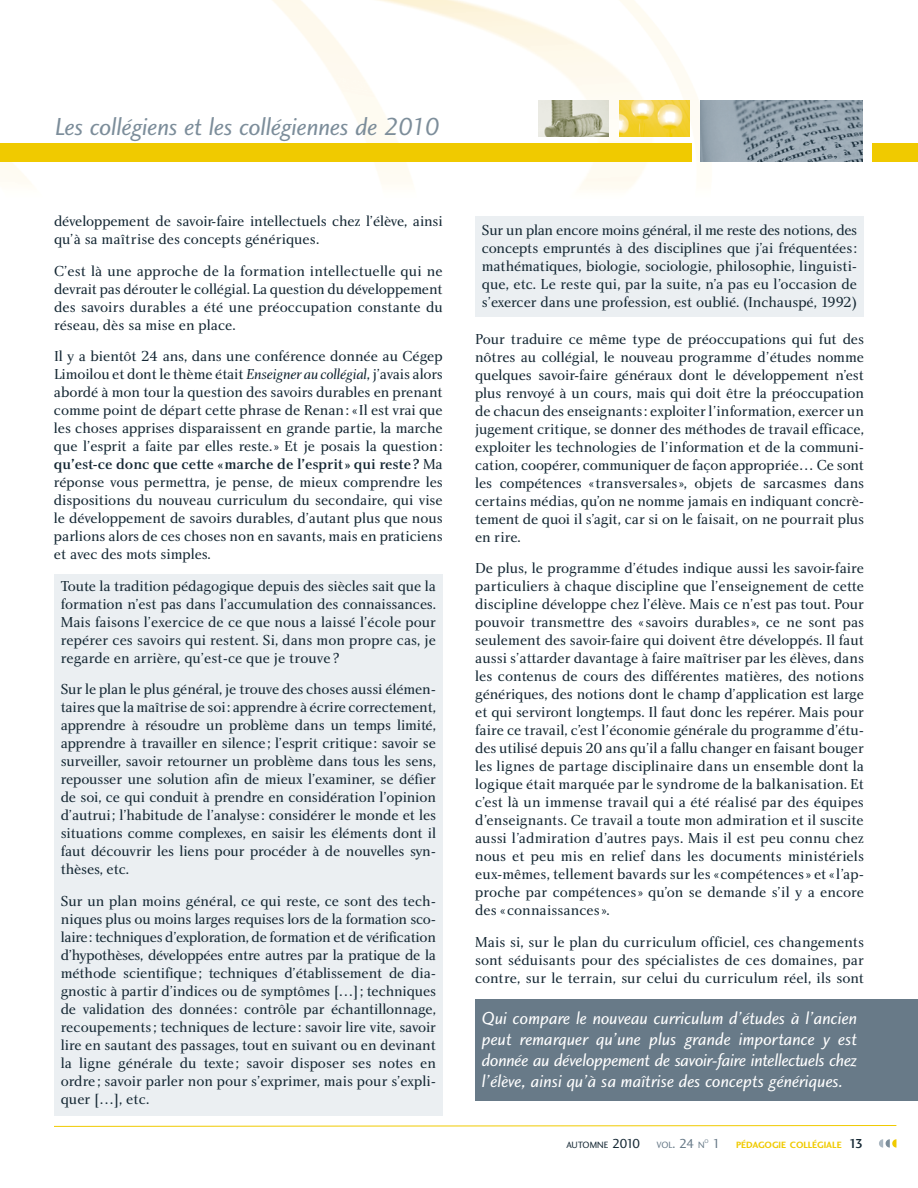
<style>
.page{position:relative;width:918px;height:1188px;background:#fff}
.page>*{position:absolute;margin:0;border:0;box-sizing:border-box;transform-origin:0 0}
.t1{font:25.5px "Charlotte Sans Book Italic Plain";letter-spacing:-.01em;color:#7c8d9a}
.t2{font:18px/21px "Charlotte Sans Book Italic Plain";color:#fff;text-align:justify}
.t3{font:15px/18px "Charlotte Book Plain";letter-spacing:-.005em;color:#142733;text-align:justify}
.t4{font:15px "Charlotte Medium Plain";letter-spacing:-.005em;color:#142733}
.t5{font:9.45px "Charlotte Sans Bold Plain";color:#f0ca00}
.t6{font:9.45px "Charlotte Sans Book Plain";color:#142733}
.t7{font:5.55px "Charlotte Sans Book Plain";color:#687a88}
.s1{font-family:"Charlotte Book Italic Plain"}
.s2{font-family:"Charlotte Book Plain"}
.s3{font-size:13.5px}
.s4{color:#687a88}
.s5{font-size:13.5px;color:#687a88}
.s6{font-family:"Charlotte Sans Book Plain";font-size:13.5px;color:#687a88}
.s7{font-family:"Charlotte Sans Medium Plain";font-size:13.5px;color:#142733}
</style>
<div class="page">
<img style="left:0;top:0;width:918px;height:190px">
<div style="left:475px;top:216px;width:389px;height:101px;background:#ebeff2"></div>
<div style="left:54px;top:574px;width:389px;height:541px;background:#ebeff2"></div>
<img style="left:701px;top:101px;width:162px;height:61px">
<img style="left:619px;top:101px;width:70px;height:36px">
<img style="left:538px;top:101px;width:71px;height:36px">
<div style="left:475px;top:999px;width:443px;height:102px;background:#687a88"></div>
<svg style="left:879px;top:1139px;width:17px;height:9px"></svg>
<svg style="left:54px;top:1125px;width:843px;height:2px;background:#f7e37f"></svg>
<div style="left:872px;top:144px;width:46px;height:18px;background:#f0ca00"></div>
<div style="left:0;top:144px;width:691px;height:18px;background:#f0ca00"></div>
<h1 class="t1" style="left:55px;top:116px;width:387px">Les collégiens et les collégiennes de 2010</h1>
<p class="t3" style="left:54px;top:213px;width:390px">développement de savoir-faire intellectuels chez l’élève, ainsi qu’à sa maîtrise des concepts génériques.</p>
<p class="t3" style="left:54px;top:263px;width:390px">C’est là une approche de la formation intellectuelle qui ne devrait pas dérouter le collégial. La question du développement des savoirs durables a été une préoccupation constante du réseau, dès sa mise en place.</p>
<p class="t3" style="left:54px;top:348px;width:390px">Il y a bientôt 24 ans, dans une conférence donnée au Cégep Limoilou et dont le thème était <span class="s1">Enseigner au collégial</span>, j’avais alors abordé à mon tour la question des savoirs durables en prenant comme point de départ cette phrase de Renan : « Il est vrai que les choses apprises disparaissent en grande partie, la marche que l’esprit a faite par elles reste. » Et je posais la question :</p>
<p class="t4" style="left:54px;top:458px;width:390px">qu’est-ce donc que cette « marche de l’esprit » qui reste ? <span class="s2">Ma</span></p>
<p class="t3" style="left:54px;top:474px;width:390px">réponse vous permettra, je pense, de mieux comprendre les dispositions du nouveau curriculum du secondaire, qui vise le développement de savoirs durables, d’autant plus que nous parlions alors de ces choses non en savants, mais en praticiens et avec des mots simples.</p>
<p class="t3" style="left:61px;top:578px;width:377px">Toute la tradition pédagogique depuis des siècles sait que la formation n’est pas dans l’accumulation des connaissances.<br>Mais faisons l’exercice de ce que nous a laissé l’école pour repérer ces savoirs qui restent. Si, dans mon propre cas, je regarde en arrière, qu’est-ce que je trouve ?</p>
<p class="t3" style="left:61px;top:681px;width:377px">Sur le plan le plus général, je trouve des choses aussi élémen&shy;taires que la maîtrise de soi : apprendre à écrire correctement, apprendre à résoudre un problème dans un temps limité, apprendre à travailler en silence ; l’esprit critique : savoir se surveiller, savoir retourner un problème dans tous les sens, repousser une solution afin de mieux l’examiner, se défier de soi, ce qui conduit à prendre en considération l’opinion d’autrui ; l’habitude de l’analyse : considérer le monde et les situations comme complexes, en saisir les éléments dont il faut découvrir les liens pour procéder à de nouvelles syn&shy;thèses, etc.</p>
<p class="t3" style="left:61px;top:893px;width:377px">Sur un plan moins général, ce qui reste, ce sont des tech&shy;niques plus ou moins larges requises lors de la formation sco&shy;laire : techniques d’exploration, de formation et de vérification d’hypothèses, développées entre autres par la pratique de la méthode scientifique ; techniques d’établissement de dia&shy;gnostic à partir d’indices ou de symptômes […] ; techniques de validation des données : contrôle par échantillonnage, recoupements ; techniques de lecture : savoir lire vite, savoir lire en sautant des passages, tout en suivant ou en devinant la ligne générale du texte ; savoir disposer ses notes en ordre ; savoir parler non pour s’exprimer, mais pour s’expli&shy;quer […], etc.</p>
<p class="t3" style="left:482px;top:222px;width:377px">Sur un plan encore moins général, il me reste des notions, des concepts empruntés à des disciplines que j’ai fréquentées : mathématiques, biologie, sociologie, philosophie, linguisti&shy;que, etc. Le reste qui, par la suite, n’a pas eu l’occasion de s’exercer dans une profession, est oublié. (Inchauspé, 1992)</p>
<p class="t3" style="left:475px;top:331px;width:390px">Pour traduire ce même type de préoccupations qui fut des nôtres au collégial, le nouveau programme d’études nomme quelques savoir-faire généraux dont le développement n’est plus renvoyé à un cours, mais qui doit être la préoccupation de chacun des enseignants : exploiter l’information, exercer un jugement critique, se donner des méthodes de travail efficace, exploiter les technologies de l’information et de la communi&shy;cation, coopérer, communiquer de façon appropriée… Ce sont les compétences « transversales », objets de sarcasmes dans certains médias, qu’on ne nomme jamais en indiquant concrè&shy;tement de quoi il s’agit, car si on le faisait, on ne pourrait plus en rire.</p>
<p class="t3" style="left:475px;top:561px;width:390px">De plus, le programme d’études indique aussi les savoir-faire particuliers à chaque discipline que l’enseignement de cette discipline développe chez l’élève. Mais ce n’est pas tout. Pour pouvoir transmettre des « savoirs durables », ce ne sont pas seulement des savoir-faire qui doivent être développés. Il faut aussi s’attarder davantage à faire maîtriser par les élèves, dans les contenus de cours des différentes matières, des notions génériques, des notions dont le champ d’application est large et qui serviront longtemps. Il faut donc les repérer. Mais pour faire ce travail, c’est l’économie générale du programme d’étu&shy;des utilisé depuis 20 ans qu’il a fallu changer en faisant bouger les lignes de partage disciplinaire dans un ensemble dont la logique était marquée par le syndrome de la balkanisation. Et c’est là un immense travail qui a été réalisé par des équipes d’enseignants. Ce travail a toute mon admiration et il suscite aussi l’admiration d’autres pays. Mais il est peu connu chez nous et peu mis en relief dans les documents ministériels eux-mêmes, tellement bavards sur les « compétences » et « l’ap&shy;proche par compétences » qu’on se demande s’il y a encore des « connaissances ».</p>
<p class="t3" style="left:475px;top:934px;width:390px">Mais si, sur le plan du curriculum officiel, ces changements sont séduisants pour des spécialistes de ces domaines, par contre, sur le terrain, sur celui du curriculum réel, ils sont</p>
<p class="t2" style="left:482px;top:1009px;width:377px">Qui compare le nouveau curriculum d’études à l’ancien peut remarquer qu’une plus grande importance y est donnée au développement de savoir-faire intellectuels chez l’élève, ainsi qu’à sa maîtrise des concepts génériques.</p>
<p class="t6" style="left:567px;top:1141px;width:139px">AUTOMNE <span class="s3">2010</span> <span class="s4">VOL</span><span class="s5">. 24</span> <span class="s4">N</span></p>
<p class="t7" style="left:705px;top:1139px;width:6px">O</p>
<p class="t5" style="left:712px;top:1141px;width:153px"><span class="s6">1</span> PÉDAGOGIE COLLÉGIALE <span class="s7">13</span></p>
</div>
